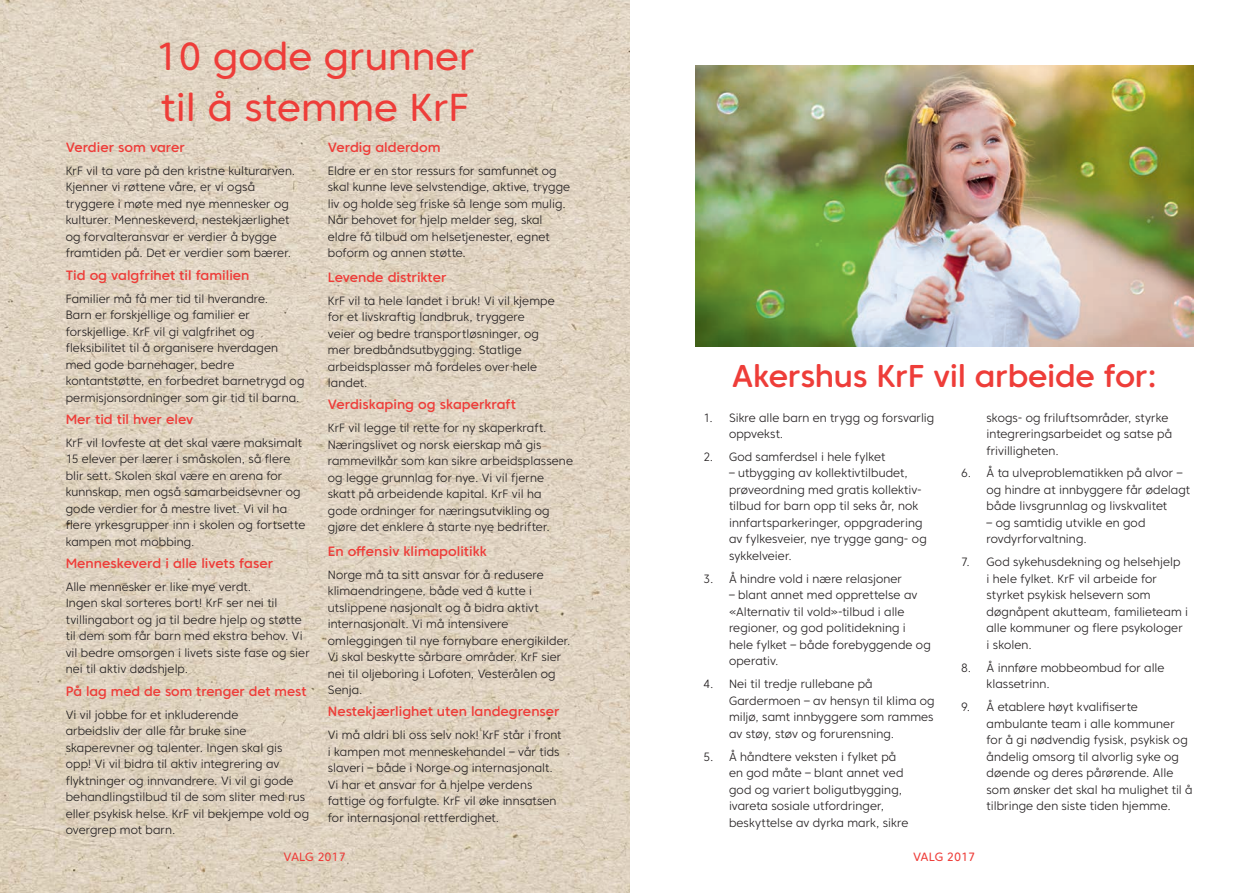
<style>
.page{position:relative;width:1259px;height:893px;background:#fff}
.page>*{position:absolute;margin:0;border:0;box-sizing:border-box;transform-origin:0 0}
.t1{font:39px/51px "Core Sans CR 45";color:#ee3d39}
.t2{font:500 31.5px "Core Sans CR 55";letter-spacing:-.01em;color:#ee3d39}
.t3{font:500 13.5px "Core Sans CR 55";color:#ee3d39}
.t4{font:300 12px/16.5px "Core Sans CR 35";letter-spacing:.005em;color:#231f20;scale:.96 1}
.t5{font:12px "Core Sans CR 45";color:#ee3d39}
</style>
<div class="page">
<img style="left:0;top:0;width:630px;height:893px">
<img style="left:695px;top:66px;width:498px;height:281px">
<h1 class="t1" style="left:155px;top:31px;width:321px">10 gode grunner til å stemme KrF</h1>
<p class="t3" style="left:66px;top:139px;width:121px">Verdier som varer</p>
<p class="t4" style="left:66px;top:162px;width:241px">KrF vil ta vare på den kristne kulturarven.<br>Kjenner vi røttene våre, er vi også tryggere i møte med nye mennesker og kulturer. Menneskeverd, nestekjærlighet og forvalteransvar er verdier å bygge framtiden på. Det er verdier som bærer.</p>
<p class="t3" style="left:66px;top:267px;width:185px">Tid og valgfrihet til familien</p>
<p class="t4" style="left:66px;top:290px;width:250px">Familier må få mer tid til hverandre.<br>Barn er forskjellige og familier er forskjellige. KrF vil gi valgfrihet og fleksibilitet til å organisere hverdagen med gode barnehager, bedre kontantstøtte, en forbedret barnetrygd og permisjonsordninger som gir tid til barna.</p>
<p class="t3" style="left:66px;top:411px;width:129px">Mer tid til hver elev</p>
<p class="t4" style="left:66px;top:434px;width:251px">KrF vil lovfeste at det skal være maksimalt 15 elever per lærer i småskolen, så flere blir sett. Skolen skal være en arena for kunnskap, men også samarbeidsevner og gode verdier for å mestre livet. Vi vil ha flere yrkesgrupper inn i skolen og fortsette kampen mot mobbing.</p>
<p class="t3" style="left:66px;top:555px;width:209px">Menneskeverd i alle livets faser</p>
<p class="t4" style="left:66px;top:578px;width:256px">Alle mennesker er like mye verdt.<br>Ingen skal sorteres bort! KrF ser nei til tvillingabort og ja til bedre hjelp og støtte til dem som får barn med ekstra behov. Vi vil bedre omsorgen i livets siste fase og sier nei til aktiv dødshjelp.</p>
<p class="t3" style="left:66px;top:682px;width:242px">På lag med de som trenger det mest</p>
<p class="t4" style="left:66px;top:706px;width:255px">Vi vil jobbe for et inkluderende<br>arbeidsliv der alle får bruke sine skaperevner og talenter. Ingen skal gis opp! Vi vil bidra til aktiv integrering av flyktninger og innvandrere. Vi vil gi gode behandlingstilbud til de som sliter med rus eller psykisk helse. KrF vil bekjempe vold og overgrep mot barn.</p>
<p class="t3" style="left:328px;top:139px;width:114px">Verdig alderdom</p>
<p class="t4" style="left:328px;top:162px;width:254px">Eldre er en stor ressurs for samfunnet og skal kunne leve selvstendige, aktive, trygge liv og holde seg friske så lenge som mulig.<br>Når behovet for hjelp melder seg, skal eldre få tilbud om helsetjenester, egnet boform og annen støtte.</p>
<p class="t3" style="left:328px;top:269px;width:120px">Levende distrikter</p>
<p class="t4" style="left:328px;top:292px;width:238px">KrF vil ta hele landet i bruk! Vi vil kjempe for et livskraftig landbruk, tryggere veier og bedre transportløsninger, og mer bredbåndsutbygging. Statlige arbeidsplasser må fordeles over hele landet.</p>
<p class="t3" style="left:328px;top:396px;width:189px">Verdiskaping og skaperkraft</p>
<p class="t4" style="left:328px;top:420px;width:257px">KrF vil legge til rette for ny skaperkraft.<br>Næringslivet og norsk eierskap må gis rammevilkår som kan sikre arbeidsplassene og legge grunnlag for nye. Vi vil fjerne skatt på arbeidende kapital. KrF vil ha gode ordninger for næringsutvikling og gjøre det enklere å starte nye bedrifter.</p>
<p class="t3" style="left:328px;top:543px;width:160px">En offensiv klimapolitikk</p>
<p class="t4" style="left:328px;top:566px;width:254px">Norge må ta sitt ansvar for å redusere klimaendringene, både ved å kutte i utslippene nasjonalt og å bidra aktivt internasjonalt. Vi må intensivere omleggingen til nye fornybare energikilder.<br>Vi skal beskytte sårbare områder. KrF sier nei til oljeboring i Lofoten, Vesterålen og Senja.</p>
<p class="t3" style="left:328px;top:703px;width:233px">Nestekjærlighet uten landegrenser</p>
<p class="t4" style="left:328px;top:727px;width:245px">Vi må aldri bli oss selv nok! KrF står i front i kampen mot menneskehandel – vår tids slaveri – både i Norge og internasjonalt.<br>Vi har et ansvar for å hjelpe verdens fattige og forfulgte. KrF vil øke innsatsen for internasjonal rettferdighet.</p>
<h2 class="t2" style="left:731px;top:357px;width:427px">Akershus KrF vil arbeide for:</h2>
<p class="t4" style="left:729px;top:409px;width:215px;text-indent:-26px">1. Sikre alle barn en trygg og forsvarlig oppvekst.</p>
<p class="t4" style="left:703px;top:448px;width:191px">2. God samferdsel i hele fylket</p>
<p class="t4" style="left:729px;top:465px;width:207px">– utbygging av kollektivtilbudet, prøveordning med gratis kollektiv&shy;tilbud for barn opp til seks år, nok innfartsparkeringer, oppgradering av fylkesveier, nye trygge gang- og sykkelveier.</p>
<p class="t4" style="left:703px;top:570px;width:208px">3. Å hindre vold i nære relasjoner</p>
<p class="t4" style="left:729px;top:587px;width:212px">– blant annet med opprettelse av «Alternativ til vold»-tilbud i alle regioner, og god politidekning i hele fylket – både forebyggende og operativ.</p>
<p class="t4" style="left:729px;top:676px;width:216px;text-indent:-26px">4. Nei til tredje rullebane på<br>Gardermoen – av hensyn til klima og miljø, samt innbyggere som rammes av støy, støv og forurensning.</p>
<p class="t4" style="left:729px;top:748px;width:188px;text-indent:-26px">5. Å håndtere veksten i fylket på en god måte – blant annet ved god og variert boligutbygging, ivareta sosiale utfordringer, beskyttelse av dyrka mark, sikre</p>
<p class="t4" style="left:986px;top:409px;width:195px">skogs- og friluftsområder, styrke integreringsarbeidet og satse på frivilligheten.</p>
<p class="t4" style="left:986px;top:465px;width:214px;text-indent:-26px">6. Å ta ulveproblematikken på alvor – og hindre at innbyggere får ødelagt både livsgrunnlag og livskvalitet</p>
<p class="t4" style="left:986px;top:514px;width:167px">– og samtidig utvikle en god rovdyrforvaltning.</p>
<p class="t4" style="left:986px;top:554px;width:211px;text-indent:-26px">7. God sykehusdekning og helsehjelp<br>i hele fylket. KrF vil arbeide for styrket psykisk helsevern som døgnåpent akutteam, familieteam i alle kommuner og flere psykologer i skolen.</p>
<p class="t4" style="left:986px;top:659px;width:187px;text-indent:-26px">8. Å innføre mobbeombud for alle klassetrinn.</p>
<p class="t4" style="left:986px;top:698px;width:216px;text-indent:-26px">9. Å etablere høyt kvalifiserte ambulante team i alle kommuner for å gi nødvendig fysisk, psykisk og åndelig omsorg til alvorlig syke og døende og deres pårørende. Alle som ønsker det skal ha mulighet til å tilbringe den siste tiden hjemme.</p>
<p class="t5" style="left:283px;top:849px;width:64px">VALG 2017</p>
<p class="t5" style="left:913px;top:849px;width:64px">VALG 2017</p>
</div>
